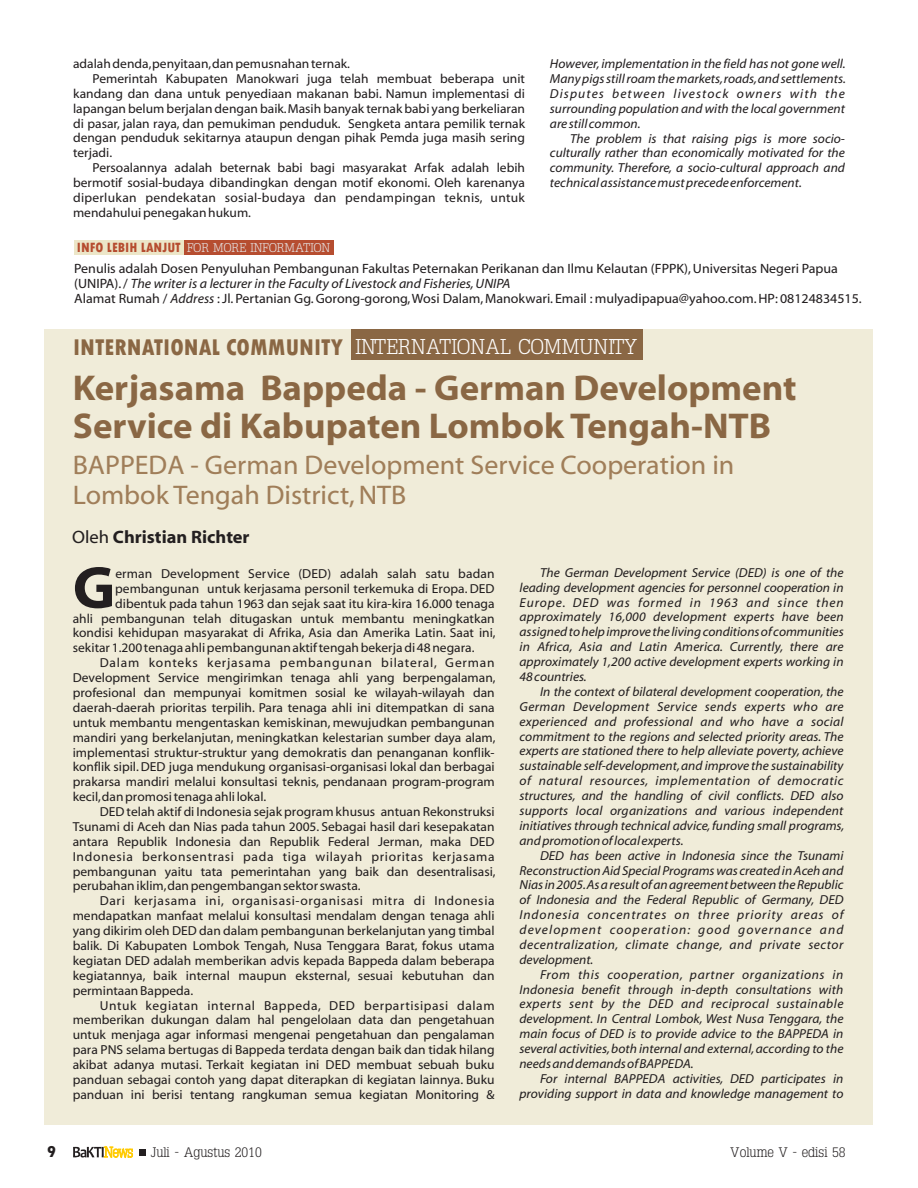
<style>
.page{position:relative;width:918px;height:1188px;background:#fff}
.page>*{position:absolute;margin:0;border:0;box-sizing:border-box;transform-origin:0 0}
.t1{font:700 60.15px "Myriad Web Pro";color:#231f20}
.t2{font:700 36px/37.7px "Myriad Web Pro";color:#8a6744}
.t3{font:27px/30.8px "Myriad Web Pro";color:#a07e59}
.t4{font:800 condensed 24px "Tw Cen";color:#8a6744}
.t5{font:700 18px "Myriad Web Pro";color:#231f20}
.t6{font:800 condensed 16.5px "Tw Cen";color:#231f20;scale:1.09 1}
.t7{font:13.5px/15.5px "Myriad Web Pro";color:#231f20}
.t8{font:300 13.5px "Typo Slabserif";color:#231f20}
.t9{font:13.05px "Myriad Web Pro";color:#231f20}
.t10{font:italic 13.05px/14.9px "Myriad Web Pro";color:#231f20;text-align:justify}
.t11{font:13.05px "Myriad Web Pro";letter-spacing:.05em;color:#231f20}
.t12{font:13.05px "Myriad Web Pro";letter-spacing:.02em;color:#231f20}
.t13{font:13.05px "Myriad Web Pro";letter-spacing:.045em;color:#231f20}
.t14{font:13.05px "Myriad Web Pro";letter-spacing:.06em;color:#231f20}
.t15{font:300 12.45px "Typo Slabserif";color:#e6e7e8}
.s1{font-family:"Tw Cen";font-weight:800;font-stretch:condensed;font-size:14.1px;color:#b64d30}
.s2{font-style:italic}
.s3{font-family:"Typo Slabserif";font-weight:300;font-stretch:normal;font-size:21px;color:#fff}
.s4{font-weight:400}
</style>
<div class="page">
<div style="left:45px;top:329px;width:828px;height:796px;background:#f0ecd9"></div>
<div style="left:74px;top:240px;width:127px;height:15px;background:#ece6c8"></div>
<div style="left:184px;top:240px;width:150px;height:15px;background:#b64d30"></div>
<div style="left:351px;top:329px;width:292px;height:31px;background:#8a6744"></div>
<svg style="left:139px;top:1150px;width:6px;height:6px"></svg>
<svg style="left:73px;top:1146px;width:60px;height:12px"></svg>
<p class="t9" style="left:73px;top:59px;width:278px">adalah denda, penyitaan, dan pemusnahan ternak.</p>
<p class="t9" style="left:93px;top:74px;width:434px">Pemerintah Kabupaten Manokwari juga telah membuat beberapa unit</p>
<p class="t9" style="left:73px;top:89px;width:453px">kandang dan dana untuk penyediaan makanan babi. Namun implementasi di</p>
<p class="t9" style="left:73px;top:103px;width:453px">lapangan belum berjalan dengan baik. Masih banyak ternak babi yang berkeliaran</p>
<p class="t9" style="left:73px;top:118px;width:454px">di pasar, jalan raya, dan pemukiman penduduk. Sengketa antara pemilik ternak</p>
<p class="t9" style="left:73px;top:133px;width:453px">dengan penduduk sekitarnya ataupun dengan pihak Pemda juga masih sering</p>
<p class="t9" style="left:73px;top:148px;width:41px">terjadi.</p>
<p class="t9" style="left:93px;top:163px;width:434px">Persoalannya adalah beternak babi bagi masyarakat Arfak adalah lebih</p>
<p class="t9" style="left:73px;top:178px;width:453px">bermotif sosial-budaya dibandingkan dengan motif ekonomi. Oleh karenanya</p>
<p class="t12" style="left:73px;top:193px;width:453px">diperlukan pendekatan sosial-budaya dan pendampingan teknis, untuk</p>
<p class="t9" style="left:73px;top:208px;width:179px">mendahului penegakan hukum.</p>
<p class="t10" style="left:550px;top:57px;width:298px">However, implementation in the field has not gone well.<br>Many pigs still roam the markets, roads, and settlements.<br>Disputes between livestock owners with the surrounding population and with the local government are still common.</p>
<p class="t10" style="left:550px;top:132px;width:297px;text-indent:20px">The problem is that raising pigs is more socio&shy;culturally rather than economically motivated for the community. Therefore, a socio-cultural approach and technical assistance must precede enforcement.</p>
<p class="t15" style="left:77px;top:243px;width:255px"><span class="s1">INFO LEBIH LANJUT</span> FOR MORE INFORMATION</p>
<p class="t7" style="left:74px;top:261px;width:789px">Penulis adalah Dosen Penyuluhan Pembangunan Fakultas Peternakan Perikanan dan Ilmu Kelautan (FPPK), Universitas Negeri Papua (UNIPA). / <span class="s2">The writer is a lecturer in the Faculty of Livestock and Fisheries, UNIPA<br></span>Alamat Rumah / <span class="s2">Address</span> : Jl. Pertanian Gg. Gorong-gorong, Wosi Dalam, Manokwari. Email : mulyadipapua@yahoo.com. HP: 08124834515.</p>
<h3 class="t4" style="left:73px;top:338px;width:566px">INTERNATIONAL COMMUNITY <span class="s3">INTERNATIONAL COMMUNITY</span></h3>
<h2 class="t2" style="left:73px;top:373px;width:725px">Kerjasama Bappeda - German Development<br>Service di Kabupaten Lombok Tengah-NTB</h2>
<h3 class="t3" style="left:73px;top:451px;width:663px">BAPPEDA - German Development Service Cooperation in<br>Lombok Tengah District, NTB</h3>
<h3 class="t5" style="left:72px;top:531px;width:179px"><span class="s4">Oleh</span> Christian Richter</h3>
<h1 class="t1" style="left:73px;top:565px;width:44px">G</h1>
<p class="t9" style="left:115px;top:569px;width:381px">erman Development Service (DED) adalah salah satu badan</p>
<p class="t9" style="left:115px;top:584px;width:381px">pembangunan untuk kerjasama personil terkemuka di Eropa. DED</p>
<p class="t9" style="left:115px;top:598px;width:381px">dibentuk pada tahun 1963 dan sejak saat itu kira-kira 16.000 tenaga</p>
<p class="t9" style="left:73px;top:613px;width:423px">ahli pembangunan telah ditugaskan untuk membantu meningkatkan</p>
<p class="t9" style="left:73px;top:628px;width:424px">kondisi kehidupan masyarakat di Afrika, Asia dan Amerika Latin. Saat ini,</p>
<p class="t9" style="left:73px;top:643px;width:403px">sekitar 1.200 tenaga ahli pembangunan aktif tengah bekerja di 48 negara.</p>
<p class="t14" style="left:100px;top:658px;width:396px">Dalam konteks kerjasama pembangunan bilateral, German</p>
<p class="t9" style="left:73px;top:673px;width:424px">Development Service mengirimkan tenaga ahli yang berpengalaman,</p>
<p class="t9" style="left:73px;top:688px;width:423px">profesional dan mempunyai komitmen sosial ke wilayah-wilayah dan</p>
<p class="t9" style="left:73px;top:703px;width:423px">daerah-daerah prioritas terpilih. Para tenaga ahli ini ditempatkan di sana</p>
<p class="t9" style="left:73px;top:717px;width:423px">untuk membantu mengentaskan kemiskinan, mewujudkan pembangunan</p>
<p class="t9" style="left:73px;top:732px;width:424px">mandiri yang berkelanjutan, meningkatkan kelestarian sumber daya alam,</p>
<p class="t9" style="left:73px;top:747px;width:423px">implementasi struktur-struktur yang demokratis dan penanganan konflik-</p>
<p class="t9" style="left:73px;top:762px;width:423px">konflik sipil. DED juga mendukung organisasi-organisasi lokal dan berbagai</p>
<p class="t9" style="left:73px;top:777px;width:423px">prakarsa mandiri melalui konsultasi teknis, pendanaan program-program</p>
<p class="t9" style="left:73px;top:792px;width:195px">kecil, dan promosi tenaga ahli lokal.</p>
<p class="t9" style="left:100px;top:807px;width:396px">DED telah aktif di Indonesia sejak program khusus antuan Rekonstruksi</p>
<p class="t9" style="left:73px;top:822px;width:423px">Tsunami di Aceh dan Nias pada tahun 2005. Sebagai hasil dari kesepakatan</p>
<p class="t9" style="left:73px;top:837px;width:423px">antara Republik Indonesia dan Republik Federal Jerman, maka DED</p>
<p class="t11" style="left:73px;top:851px;width:423px">Indonesia berkonsentrasi pada tiga wilayah prioritas kerjasama</p>
<p class="t9" style="left:73px;top:866px;width:424px">pembangunan yaitu tata pemerintahan yang baik dan desentralisasi,</p>
<p class="t9" style="left:73px;top:881px;width:289px">perubahan iklim, dan pengembangan sektor swasta.</p>
<p class="t11" style="left:100px;top:896px;width:396px">Dari kerjasama ini, organisasi-organisasi mitra di Indonesia</p>
<p class="t9" style="left:73px;top:911px;width:423px">mendapatkan manfaat melalui konsultasi mendalam dengan tenaga ahli</p>
<p class="t9" style="left:73px;top:926px;width:423px">yang dikirim oleh DED dan dalam pembangunan berkelanjutan yang timbal</p>
<p class="t9" style="left:73px;top:941px;width:423px">balik. Di Kabupaten Lombok Tengah, Nusa Tenggara Barat, fokus utama</p>
<p class="t9" style="left:73px;top:956px;width:423px">kegiatan DED adalah memberikan advis kepada Bappeda dalam beberapa</p>
<p class="t9" style="left:73px;top:970px;width:423px">kegiatannya, baik internal maupun eksternal, sesuai kebutuhan dan</p>
<p class="t9" style="left:73px;top:985px;width:122px">permintaan Bappeda.</p>
<p class="t13" style="left:100px;top:1000px;width:396px">Untuk kegiatan internal Bappeda, DED berpartisipasi dalam</p>
<p class="t9" style="left:73px;top:1015px;width:423px">memberikan dukungan dalam hal pengelolaan data dan pengetahuan</p>
<p class="t9" style="left:73px;top:1030px;width:423px">untuk menjaga agar informasi mengenai pengetahuan dan pengalaman</p>
<p class="t9" style="left:73px;top:1045px;width:423px">para PNS selama bertugas di Bappeda terdata dengan baik dan tidak hilang</p>
<p class="t9" style="left:73px;top:1060px;width:423px">akibat adanya mutasi. Terkait kegiatan ini DED membuat sebuah buku</p>
<p class="t9" style="left:73px;top:1075px;width:423px">panduan sebagai contoh yang dapat diterapkan di kegiatan lainnya. Buku</p>
<p class="t9" style="left:73px;top:1090px;width:423px">panduan ini berisi tentang rangkuman semua kegiatan Monitoring &amp;</p>
<p class="t10" style="left:520px;top:566px;width:326px;text-indent:21px">The German Development Service (DED) is one of the leading development agencies for personnel cooperation in Europe. DED was formed in 1963 and since then approximately 16,000 development experts have been assigned to help improve the living conditions of communities in Africa, Asia and Latin America. Currently, there are approximately 1,200 active development experts working in 48 countries.</p>
<p class="t10" style="left:520px;top:685px;width:326px;text-indent:21px">In the context of bilateral development cooperation, the German Development Service sends experts who are experienced and professional and who have a social commitment to the regions and selected priority areas. The experts are stationed there to help alleviate poverty, achieve sustainable self-development, and improve the sustainability of natural resources, implementation of democratic structures, and the handling of civil conflicts. DED also supports local organizations and various independent initiatives through technical advice, funding small programs, and promotion of local experts.</p>
<p class="t10" style="left:520px;top:849px;width:326px;text-indent:21px">DED has been active in Indonesia since the Tsunami Reconstruction Aid Special Programs was created in Aceh and Nias in 2005. As a result of an agreement between the Republic of Indonesia and the Federal Republic of Germany, DED Indonesia concentrates on three priority areas of development cooperation: good governance and decentralization, climate change, and private sector development.</p>
<p class="t10" style="left:519px;top:968px;width:326px;text-indent:21px">From this cooperation, partner organizations in Indonesia benefit through in-depth consultations with experts sent by the DED and reciprocal sustainable development. In Central Lombok, West Nusa Tenggara, the main focus of DED is to provide advice to the BAPPEDA in several activities, both internal and external, according to the needs and demands of BAPPEDA.</p>
<p class="t10" style="left:519px;top:1072px;width:326px;text-align:right">For internal BAPPEDA activities, DED participates in providing support in data and knowledge management to</p>
<p class="t6" style="left:47px;top:1146px;width:10px">9</p>
<p class="t8" style="left:151px;top:1148px;width:112px">Juli - Agustus 2010</p>
<p class="t8" style="left:730px;top:1148px;width:117px">Volume V - edisi 58</p>
</div>
